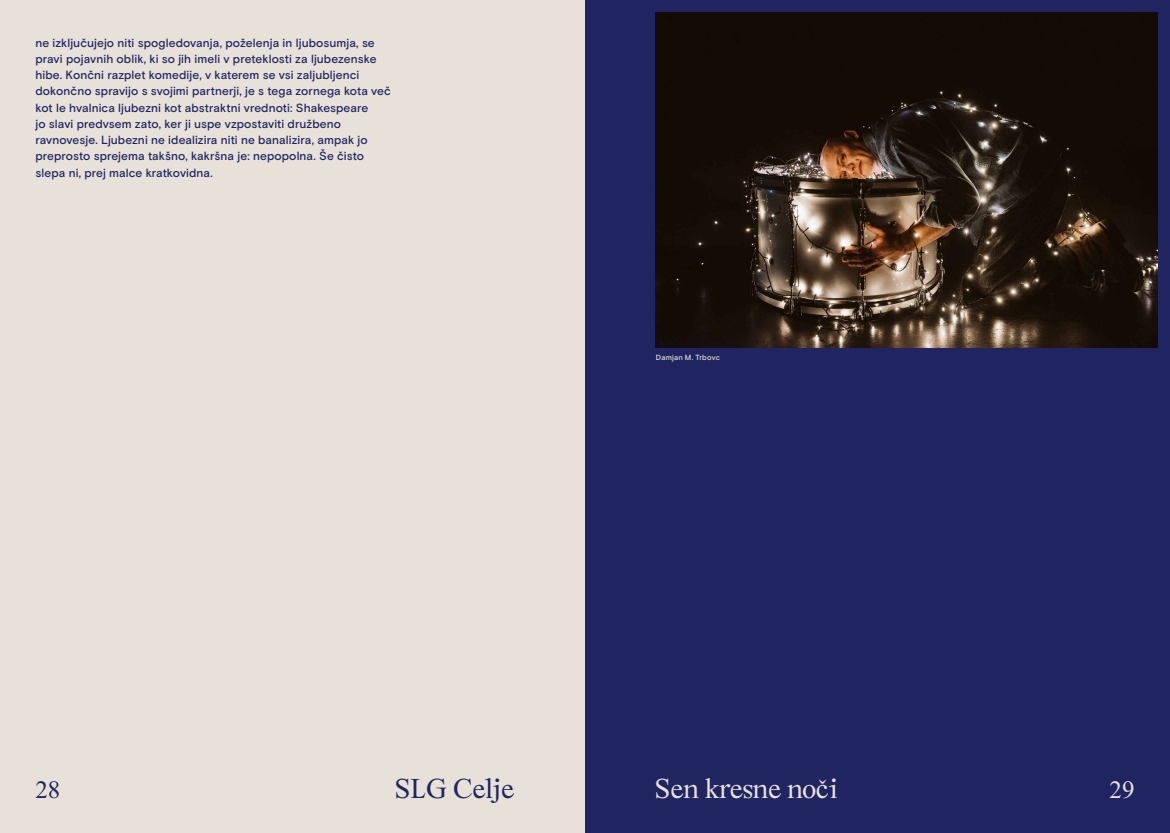
<style>
.page{position:relative;width:1170px;height:833px;background:#fff}
.page>*{position:absolute;margin:0;border:0;box-sizing:border-box;transform-origin:0 0}
.t1{font:28.75px "Slovenec";color:#e8e1d9}
.t2{font:28.75px "Slovenec";color:#202562}
.t3{font:25px "Slovenec";color:#202562}
.t4{font:25px "Slovenec";color:#e8e1d9}
.t5{font:500 11.88px/16.2px "Basis Grotesque Pro";letter-spacing:.005em;color:#202562}
.t6{font:500 7.5px "Basis Grotesque Pro";letter-spacing:.02em;color:#e8e1d9}
</style>
<div class="page">
<div style="left:0;top:0;width:585px;height:833px;background:#e8e1d9"></div>
<div style="left:585px;top:0;width:584px;height:833px;background:#202562"></div>
<img style="left:656px;top:13px;width:501px;height:334px">
<p class="t5" style="left:35px;top:35px;width:357px">ne izključujejo niti spogledovanja, poželenja in ljubosumja, se pravi pojavnih oblik, ki so jih imeli v preteklosti za ljubezenske hibe. Končni razplet komedije, v katerem se vsi zaljubljenci dokončno spravijo s svojimi partnerji, je s tega zornega kota več kot le hvalnica ljubezni kot abstraktni vrednoti: Shakespeare<br>jo slavi predvsem zato, ker ji uspe vzpostaviti družbeno ravnovesje. Ljubezni ne idealizira niti ne banalizira, ampak jo preprosto sprejema takšno, kakršna je: nepopolna. Še čisto slepa ni, prej malce kratkovidna.</p>
<p class="t6" style="left:656px;top:353px;width:65px">Damjan M. Trbovc</p>
<h2 class="t3" style="left:35px;top:772px;width:26px">28</h2>
<h1 class="t2" style="left:394px;top:768px;width:121px">SLG Celje</h1>
<h1 class="t1" style="left:654px;top:768px;width:185px">Sen kresne noči</h1>
<h2 class="t4" style="left:1109px;top:772px;width:26px">29</h2>
</div>
